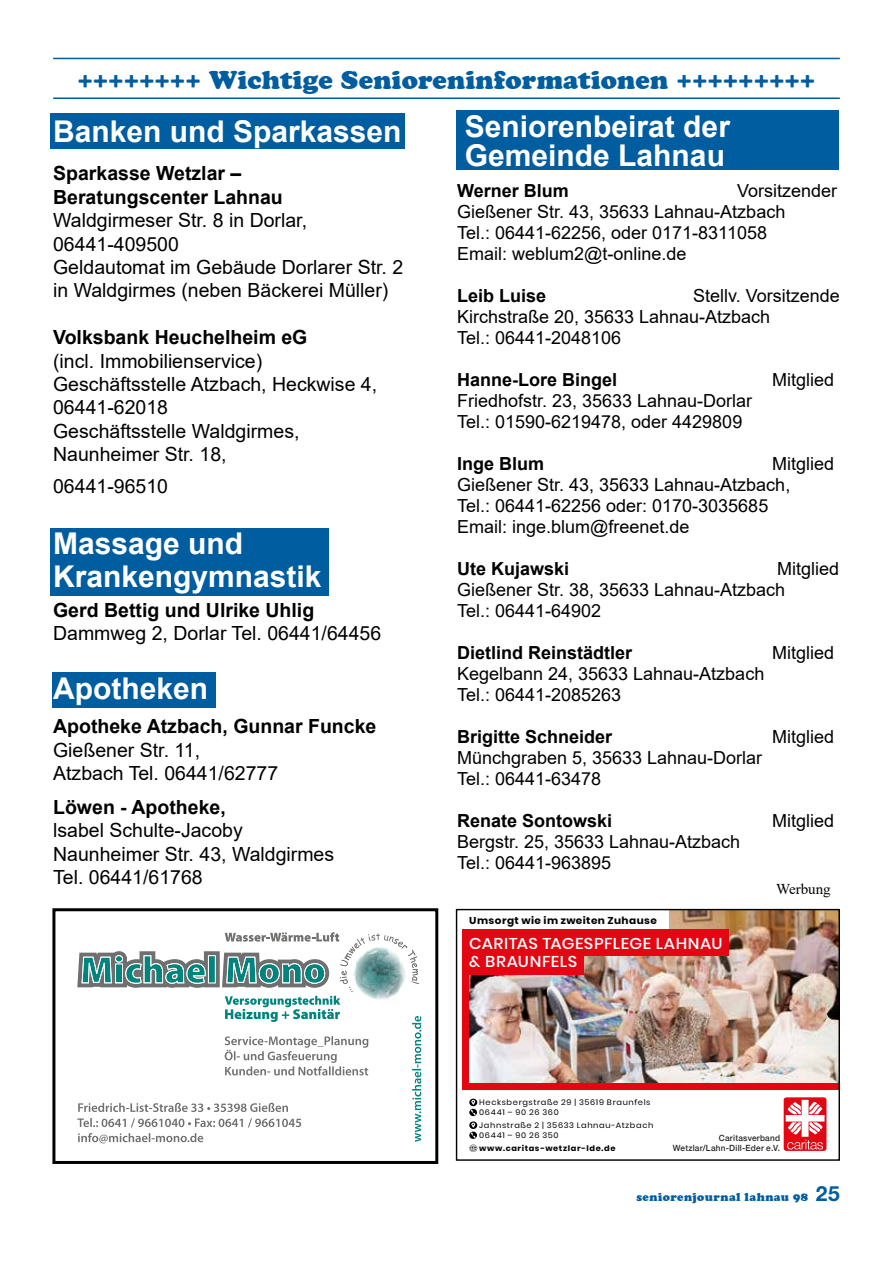
<style>
.page{position:relative;width:893px;height:1263px;background:#fff}
.page>*{position:absolute;margin:0;border:0;box-sizing:border-box;transform-origin:0 0}
.t1{font:700 30px/33px "Arial";color:#fff}
.t2{font:27px "Cooper";letter-spacing:.01em;color:#005d9f}
.t3{font:19.5px/23.4px "Arial";color:#000}
.t4{font:700 19.5px/23.4px "Arial";color:#000}
.t5{font:18px/21px "Arial";color:#000}
.t6{font:700 18px "Arial";color:#000}
.t7{font:500 15.6px/18.8px "Poppins";letter-spacing:.03em;color:#fff;scale:1.05 1}
.t8{font:15px "Times New Roman";color:#000}
.t9{font:12px "Cooper";letter-spacing:.04em;color:#005d9f}
.t10{font:700 10.05px "Poppins";letter-spacing:.04em;color:#000;scale:1.05 1}
.t11{font:500 8.55px/10.2px "Helvetica Neue";letter-spacing:.025em;color:#282827;text-align:right}
.t12{font:7.8px/9.4px "Poppins";letter-spacing:.08em;color:#000;scale:1.05 1}
.t13{font:700 7.8px "Poppins";letter-spacing:.075em;color:#000;scale:1.05 1}
.s1{font-family:"Helvetica Neue LT Std";font-weight:700;font-size:21px}
</style>
<div class="page">
<div style="left:52px;top:672px;width:163px;height:35px;background:#005d9f"></div>
<div style="left:50px;top:528px;width:279px;height:67px;background:#005d9f"></div>
<div style="left:50px;top:113px;width:355px;height:36px;background:#005d9f"></div>
<hr style="left:53px;top:58px;width:787px;height:1px;background:#005d9f">
<hr style="left:53px;top:97px;width:787px;height:2px;background:#005d9f">
<div style="left:457px;top:111px;width:382px;height:59px;background:#005d9f"></div>
<img style="left:469px;top:911px;width:369px;height:172px">
<div style="left:459px;top:944px;width:125px;height:31px;background:#e30613"></div>
<div style="left:457px;top:909px;width:212px;height:21px;background:#fff"></div>
<div style="left:459px;top:930px;width:270px;height:26px;background:#e30613"></div>
<svg style="left:784px;top:1097px;width:42px;height:54px"></svg>
<svg style="left:786px;top:1100px;width:38px;height:49px"></svg>
<div style="left:462px;top:930px;width:7px;height:159px;background:#e30613"></div>
<svg style="left:469px;top:1099px;width:8px;height:53px"></svg>
<div style="left:457px;top:926px;width:5px;height:164px;background:#fff"></div>
<div style="left:462px;top:1083px;width:377px;height:6px;background:#e30613"></div>
<div style="left:456px;top:909px;width:384px;height:252px;border:1px solid #000"></div>
<svg style="left:77px;top:932px;width:344px;height:211px"></svg>
<div style="left:52px;top:908px;width:386px;height:256px;border:3px solid #000"></div>
<h2 class="t2" style="left:77px;top:64px;width:740px">++++++++ Wichtige Senioreninformationen +++++++++</h2>
<h1 class="t1" style="left:53px;top:115px;width:350px">Banken und Sparkassen</h1>
<p class="t4" style="left:53px;top:162px;width:231px">Sparkasse Wetzlar –<br>Beratungscenter Lahnau</p>
<p class="t3" style="left:53px;top:208px;width:352px">Waldgirmeser Str. 8 in Dorlar,<br>06441-409500<br>Geldautomat im Gebäude Dorlarer Str. 2 in Waldgirmes (neben Bäckerei Müller)</p>
<p class="t4" style="left:53px;top:326px;width:256px">Volksbank Heuchelheim eG</p>
<p class="t3" style="left:53px;top:349px;width:326px">(incl. Immobilienservice)<br>Geschäftsstelle Atzbach, Heckwise 4,<br>06441-62018<br>Geschäftsstelle Waldgirmes,<br>Naunheimer Str. 18,</p>
<p class="t3" style="left:53px;top:474px;width:116px">06441-96510</p>
<h1 class="t1" style="left:53px;top:527px;width:270px">Massage und<br>Krankengymnastik</h1>
<p class="t4" style="left:53px;top:598px;width:263px">Gerd Bettig und Ulrike Uhlig</p>
<p class="t3" style="left:53px;top:621px;width:330px">Dammweg 2, Dorlar Tel. 06441/64456</p>
<h1 class="t1" style="left:53px;top:673px;width:157px">Apotheken</h1>
<p class="t4" style="left:53px;top:715px;width:325px">Apotheke Atzbach, Gunnar Funcke</p>
<p class="t3" style="left:53px;top:738px;width:227px">Gießener Str. 11,<br>Atzbach Tel. 06441/62777</p>
<p class="t4" style="left:53px;top:796px;width:174px">Löwen - Apotheke,</p>
<p class="t3" style="left:53px;top:819px;width:283px">lsabel Schulte-Jacoby<br>Naunheimer Str. 43, Waldgirmes<br>Tel. 06441/61768</p>
<h1 class="t1" style="left:465px;top:113px;width:267px;line-height:28.5px">Seniorenbeirat der<br>Gemeinde Lahnau</h1>
<p class="t6" style="left:457px;top:178px;width:113px">Werner Blum</p>
<p class="t5" style="left:457px;top:180px;width:382px;text-indent:280px">Vorsitzender<br>Gießener Str. 43, 35633 Lahnau-Atzbach<br>Tel.: 06441-62256, oder 0171-8311058<br>Email: weblum2@t-online.de</p>
<p class="t6" style="left:457px;top:283px;width:91px">Leib Luise</p>
<p class="t5" style="left:457px;top:285px;width:384px;text-indent:236px">Stellv. Vorsitzende<br>Kirchstraße 20, 35633 Lahnau-Atzbach<br>Tel.: 06441-2048106</p>
<p class="t6" style="left:457px;top:367px;width:162px">Hanne-Lore Bingel</p>
<p class="t5" style="left:772px;top:369px;width:64px">Mitglied</p>
<p class="t5" style="left:457px;top:390px;width:297px">Friedhofstr. 23, 35633 Lahnau-Dorlar<br>Tel.: 01590-6219478, oder 4429809</p>
<p class="t6" style="left:457px;top:451px;width:89px">Inge Blum</p>
<p class="t5" style="left:457px;top:453px;width:379px;text-indent:315px">Mitglied<br>Gießener Str. 43, 35633 Lahnau-Atzbach,<br>Tel.: 06441-62256 oder: 0170-3035685<br>Email: inge.blum@freenet.de</p>
<p class="t6" style="left:457px;top:556px;width:114px">Ute Kujawski</p>
<p class="t5" style="left:457px;top:558px;width:384px;text-indent:320px">Mitglied<br>Gießener Str. 38, 35633 Lahnau-Atzbach<br>Tel.: 06441-64902</p>
<p class="t6" style="left:457px;top:640px;width:177px">Dietlind Reinstädtler</p>
<p class="t5" style="left:772px;top:642px;width:64px">Mitglied</p>
<p class="t5" style="left:457px;top:663px;width:309px">Kegelbann 24, 35633 Lahnau-Atzbach<br>Tel.: 06441-2085263</p>
<p class="t6" style="left:457px;top:724px;width:157px">Brigitte Schneider</p>
<p class="t5" style="left:772px;top:726px;width:64px">Mitglied</p>
<p class="t5" style="left:457px;top:747px;width:307px">Münchgraben 5, 35633 Lahnau-Dorlar<br>Tel.: 06441-63478</p>
<p class="t6" style="left:457px;top:808px;width:157px">Renate Sontowski</p>
<p class="t5" style="left:772px;top:810px;width:64px">Mitglied</p>
<p class="t5" style="left:457px;top:831px;width:285px">Bergstr. 25, 35633 Lahnau-Atzbach<br>Tel.: 06441-963895</p>
<p class="t8" style="left:776px;top:879px;width:56px">Werbung</p>
<p class="t10" style="left:469px;top:914px;width:180px">Umsorgt wie im zweiten Zuhause</p>
<p class="t7" style="left:469px;top:934px;width:243px">CARITAS TAGESPFLEGE LAHNAU &amp; BRAUNFELS</p>
<p class="t12" style="left:479px;top:1098px;width:165px">Hecksbergstraße 29 | 35619 Braunfels<br>06441 – 90 26 360</p>
<p class="t12" style="left:479px;top:1121px;width:167px">Jahnstraße 2 | 35633 Lahnau-Atzbach<br>06441 – 90 26 350</p>
<p class="t13" style="left:479px;top:1144px;width:131px">www.caritas-wetzlar-lde.de</p>
<p class="t11" style="left:673px;top:1132px;width:109px">Caritasverband<br>Wetzlar/Lahn-Dill-Eder e.V.</p>
<p class="t9" style="left:636px;top:1190px;width:205px">seniorenjournal lahnau 98 <span class="s1">25</span></p>
</div>
